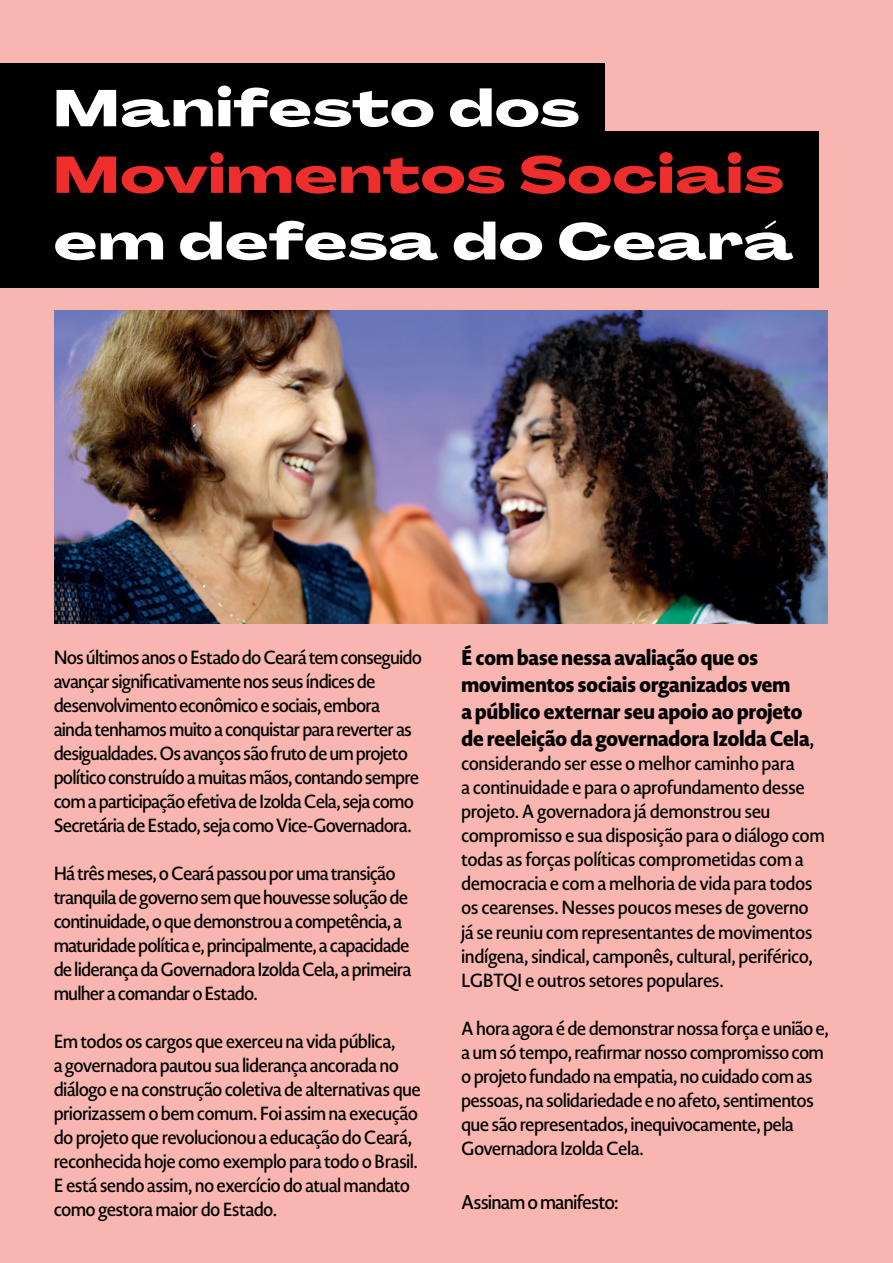
<style>
.page{position:relative;width:893px;height:1263px;background:#f9b6b1}
.page>*{position:absolute;margin:0;border:0;box-sizing:border-box;transform-origin:0 0}
.t1{font:800 50.7px "Agrandir Grand";letter-spacing:.02em;color:#fff}
.t2{font:800 50.7px "Agrandir Grand";letter-spacing:.02em;color:#ee2d2d}
.t3{font:900 21px/27px "Novel Display Cnd";letter-spacing:.005em;color:#000001}
.t4{font:600 19.5px "Novel Display Cnd";letter-spacing:-.01em;color:#000001}
.t5{font:600 18.75px/24px "Novel Display Cnd";letter-spacing:-.005em;color:#000001}
.s1{font-weight:600}
</style>
<div class="page">
<img style="left:54px;top:311px;width:773px;height:313px">
<div style="left:0;top:63px;width:604px;height:91px;background:#000001"></div>
<div style="left:0;top:132px;width:818px;height:156px;background:#000001"></div>
<h1 class="t1" style="left:54px;top:76px;width:527px">Manifesto dos</h1>
<h1 class="t2" style="left:54px;top:143px;width:731px">Movimentos Sociais</h1>
<h1 class="t1" style="left:54px;top:209px;width:741px">em defesa do Ceará</h1>
<p class="t5" style="left:54px;top:646px;width:369px">Nos últimos anos o Estado do Ceará tem conseguido avançar significativamente nos seus índices de desenvolvimento econômico e sociais, embora ainda tenhamos muito a conquistar para reverter as desigualdades. Os avanços são fruto de um projeto político construído a muitas mãos, contando sempre com a participação efetiva de Izolda Cela, seja como Secretária de Estado, seja como Vice-Governadora.</p>
<p class="t5" style="left:54px;top:862px;width:359px">Há três meses, o Ceará passou por uma transição tranquila de governo sem que houvesse solução de continuidade, o que demonstrou a competência, a maturidade política e, principalmente, a capacidade de liderança da Governadora Izolda Cela, a primeira mulher a comandar o Estado.</p>
<p class="t5" style="left:54px;top:1030px;width:368px">Em todos os cargos que exerceu na vida pública,<br>a governadora pautou sua liderança ancorada no diálogo e na construção coletiva de alternativas que priorizassem o bem comum. Foi assim na execução do projeto que revolucionou a educação do Ceará, reconhecida hoje como exemplo para todo o Brasil.<br>E está sendo assim, no exercício do atual mandato como gestora maior do Estado.</p>
<p class="t3" style="left:461px;top:645px;width:354px">É com base nessa avaliação que os movimentos sociais organizados vem<br>a público externar seu apoio ao projeto de reeleição da governadora Izolda Cela<span class="s1">,</span></p>
<p class="t5" style="left:461px;top:752px;width:364px">considerando ser esse o melhor caminho para<br>a continuidade e para o aprofundamento desse projeto. A governadora já demonstrou seu compromisso e sua disposição para o diálogo com todas as forças políticas comprometidas com a democracia e com a melhoria de vida para todos os cearenses. Nesses poucos meses de governo já se reuniu com representantes de movimentos indígena, sindical, camponês, cultural, periférico, LGBTQI e outros setores populares.</p>
<p class="t5" style="left:461px;top:1016px;width:369px">A hora agora é de demonstrar nossa força e união e, a um só tempo, reafirmar nosso compromisso com o projeto fundado na empatia, no cuidado com as pessoas, na solidariedade e no afeto, sentimentos que são representados, inequivocamente, pela Governadora Izolda Cela.</p>
<p class="t4" style="left:461px;top:1189px;width:158px">Assinam o manifesto:</p>
</div>
